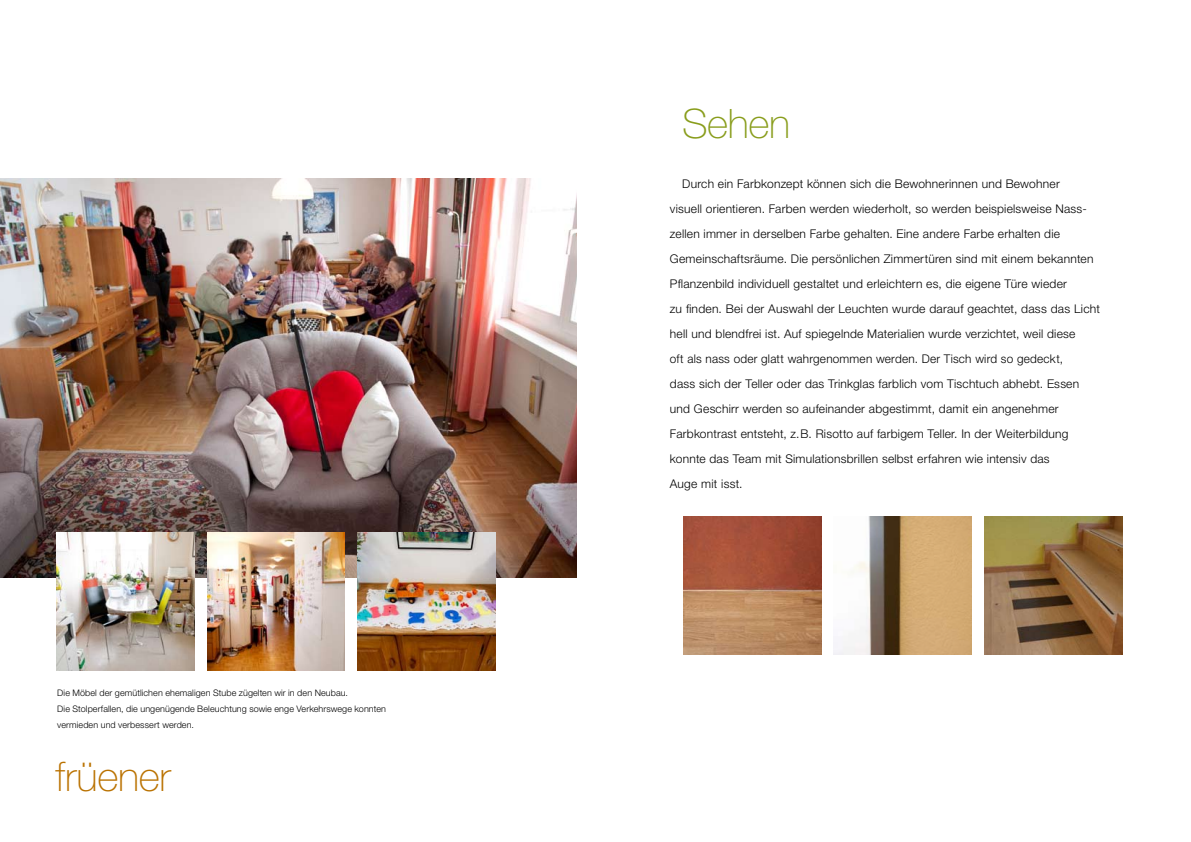
<style>
.page{position:relative;width:1191px;height:842px;background:#fff}
.page>*{position:absolute;margin:0;border:0;box-sizing:border-box;transform-origin:0 0}
.t1{font:100 40.6px "Helvetica Neue";letter-spacing:-.01em;color:#ba7201}
.t2{font:100 40.6px "Helvetica Neue";letter-spacing:-.01em;color:#899d1c}
.t3{font:300 12px/25px "Helvetica Neue";letter-spacing:.02em;color:#000}
.t4{font:300 9px/16px "Helvetica Neue";letter-spacing:.01em;color:#000}
</style>
<div class="page">
<img style="left:0;top:179px;width:576px;height:398px">
<img style="left:57px;top:533px;width:138px;height:138px">
<img style="left:207px;top:533px;width:138px;height:138px">
<img style="left:357px;top:533px;width:138px;height:138px">
<img style="left:683px;top:517px;width:138px;height:138px">
<img style="left:833px;top:517px;width:138px;height:138px">
<img style="left:984px;top:517px;width:138px;height:138px">
<p class="t4" style="left:57px;top:685px;width:330px">Die Möbel der gemütlichen ehemaligen Stube zügelten wir in den Neubau.<br>Die Stolperfallen, die ungenügende Beleuchtung sowie enge Verkehrswege konnten vermieden und verbessert werden.</p>
<h1 class="t1" style="left:56px;top:753px;width:117px">früener</h1>
<h1 class="t2" style="left:682px;top:101px;width:110px">Sehen</h1>
<p class="t3" style="left:670px;top:171px;width:432px;text-indent:12px">Durch ein Farbkonzept können sich die Bewohnerinnen und Bewohner<br>visuell orientieren. Farben werden wiederholt, so werden beispielsweise Nass&shy;zellen immer in derselben Farbe gehalten. Eine andere Farbe erhalten die Gemeinschaftsräume. Die persönlichen Zimmertüren sind mit einem bekannten Pflanzenbild individuell gestaltet und erleichtern es, die eigene Türe wieder<br>zu finden. Bei der Auswahl der Leuchten wurde darauf geachtet, dass das Licht hell und blendfrei ist. Auf spiegelnde Materialien wurde verzichtet, weil diese<br>oft als nass oder glatt wahrgenommen werden. Der Tisch wird so gedeckt,<br>dass sich der Teller oder das Trinkglas farblich vom Tischtuch abhebt. Essen und Geschirr werden so aufeinander abgestimmt, damit ein angenehmer Farbkontrast entsteht, z.B. Risotto auf farbigem Teller. In der Weiterbildung konnte das Team mit Simulationsbrillen selbst erfahren wie intensiv das<br>Auge mit isst.</p>
</div>
